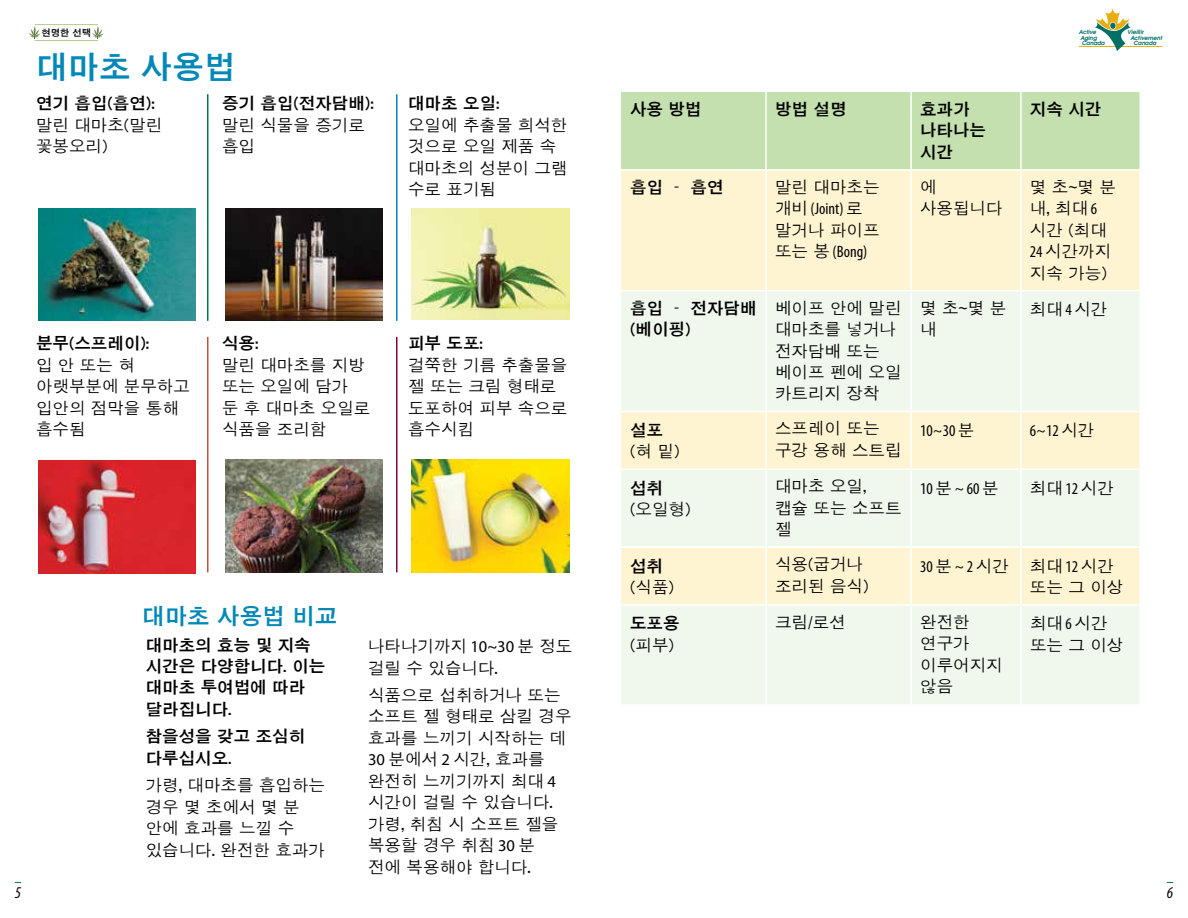
<style>
.page{position:relative;width:1188px;height:918px;background:#fff}
.page>*{position:absolute;margin:0;border:0;box-sizing:border-box;transform-origin:0 0}
.t1{font:31.5px "DFK Gothic Std W7";color:#0088b8}
.t2{font:22.5px "DFK Gothic Std W7";color:#0088b8}
.t3{font:16.5px/21.5px "DFK Gothic Std W5";color:#000}
.t4{font:16.5px/21.5px "DFK Gothic Std W7";color:#000}
.t5{font:condensed 16.5px "Myriad Pro";color:#000}
.t6{font:italic condensed 16.5px "Myriad Pro";color:#000}
.t7{font:9.3px "DFK Gothic Std W7";color:#000}
.t8{font:italic 600 5.7px/5.7px "Avant Garde";color:#007066}
.s1{font-family:"Myriad Pro"}
.s2{font-family:"DFK Gothic Std W5";font-stretch:normal}
.s3{font-family:"Myriad Pro";font-stretch:condensed}
</style>
<div class="page">
<svg style="left:29px;top:26px;width:12px;height:13px"></svg>
<svg style="left:92px;top:26px;width:12px;height:13px"></svg>
<hr style="left:35px;top:40px;width:63px;height:1px;background:#baca90">
<hr style="left:35px;top:24px;width:63px;height:1px;background:#baca90">
<div style="left:621px;top:92px;width:519px;height:77px;background:#c3e0ae"></div>
<div style="left:621px;top:171px;width:519px;height:119px;background:#fff4d2"></div>
<svg style="left:621px;top:291px;width:519px;height:413px;background:#f4f6e4"></svg>
<hr style="left:765px;top:92px;width:2px;height:77px;background:#fff">
<hr style="left:910px;top:92px;width:2px;height:77px;background:#fff">
<hr style="left:1020px;top:92px;width:2px;height:77px;background:#fff">
<hr style="left:765px;top:171px;width:2px;height:119px;background:#fff">
<hr style="left:910px;top:171px;width:2px;height:119px;background:#fff">
<hr style="left:1020px;top:171px;width:2px;height:119px;background:#fff">
<hr style="left:765px;top:291px;width:2px;height:120px;background:#fff">
<hr style="left:910px;top:291px;width:2px;height:120px;background:#fff">
<hr style="left:1020px;top:291px;width:2px;height:120px;background:#fff">
<hr style="left:621px;top:411px;width:145px;height:1px;background:#fff">
<hr style="left:766px;top:411px;width:145px;height:1px;background:#fff">
<hr style="left:765px;top:412px;width:2px;height:57px;background:#fff">
<hr style="left:911px;top:411px;width:110px;height:1px;background:#fff">
<hr style="left:910px;top:412px;width:2px;height:57px;background:#fff">
<hr style="left:1021px;top:411px;width:120px;height:1px;background:#fff">
<hr style="left:1020px;top:412px;width:2px;height:57px;background:#fff">
<hr style="left:621px;top:469px;width:145px;height:1px;background:#fff">
<hr style="left:766px;top:469px;width:145px;height:1px;background:#fff">
<hr style="left:765px;top:470px;width:2px;height:76px;background:#fff">
<hr style="left:911px;top:469px;width:110px;height:1px;background:#fff">
<hr style="left:910px;top:470px;width:2px;height:76px;background:#fff">
<hr style="left:1021px;top:469px;width:120px;height:1px;background:#fff">
<hr style="left:1020px;top:470px;width:2px;height:76px;background:#fff">
<hr style="left:621px;top:546px;width:145px;height:2px;background:#fff">
<hr style="left:766px;top:546px;width:145px;height:2px;background:#fff">
<hr style="left:765px;top:548px;width:2px;height:56px;background:#fff">
<hr style="left:911px;top:546px;width:110px;height:2px;background:#fff">
<hr style="left:910px;top:548px;width:2px;height:56px;background:#fff">
<hr style="left:1021px;top:546px;width:120px;height:2px;background:#fff">
<hr style="left:1020px;top:548px;width:2px;height:56px;background:#fff">
<hr style="left:621px;top:604px;width:145px;height:2px;background:#fff">
<hr style="left:766px;top:604px;width:145px;height:2px;background:#fff">
<hr style="left:765px;top:606px;width:2px;height:98px;background:#fff">
<hr style="left:911px;top:604px;width:110px;height:2px;background:#fff">
<hr style="left:910px;top:606px;width:2px;height:98px;background:#fff">
<hr style="left:1021px;top:604px;width:120px;height:2px;background:#fff">
<hr style="left:1020px;top:606px;width:2px;height:98px;background:#fff">
<hr style="left:1079px;top:46px;width:83px;height:1px;background:#e8ae10">
<svg style="left:1094px;top:8px;width:37px;height:43px"></svg>
<hr style="left:207px;top:94px;width:1px;height:227px;background:#007655">
<hr style="left:396px;top:94px;width:2px;height:227px;background:#0088b8">
<hr style="left:207px;top:337px;width:1px;height:235px;background:#c05341">
<hr style="left:396px;top:337px;width:2px;height:235px;background:#7a0843">
<img style="left:38px;top:208px;width:158px;height:113px">
<img style="left:225px;top:208px;width:158px;height:113px">
<img style="left:412px;top:208px;width:157px;height:112px">
<img style="left:225px;top:460px;width:158px;height:112px">
<img style="left:412px;top:460px;width:157px;height:112px">
<img style="left:38px;top:461px;width:158px;height:112px">
<p class="t7" style="left:42px;top:27px;width:51px">현명한 선택</p>
<h1 class="t1" style="left:36px;top:49px;width:201px">대마초 사용법</h1>
<p class="t4" style="left:36px;top:92px;width:120px">연기 흡입(흡연):</p>
<p class="t3" style="left:36px;top:114px;width:128px">말린 대마초(말린 꽃봉오리)</p>
<p class="t4" style="left:222px;top:92px;width:153px">증기 흡입(전자담배):</p>
<p class="t3" style="left:222px;top:114px;width:144px">말린 식물을 증기로 흡입</p>
<p class="t4" style="left:408px;top:92px;width:93px">대마초 오일:</p>
<p class="t3" style="left:408px;top:114px;width:161px">오일에 추출물 희석한 것으로 오일 제품 속 대마초의 성분이 그램 수로 표기됨</p>
<p class="t4" style="left:36px;top:332px;width:115px">분무(스프레이):</p>
<p class="t3" style="left:36px;top:354px;width:155px">입 안 또는 혀 아랫부분에 분무하고 입안의 점막을 통해 흡수됨</p>
<p class="t4" style="left:222px;top:332px;width:38px">식용:</p>
<p class="t3" style="left:222px;top:354px;width:150px">말린 대마초를 지방 또는 오일에 담가<br>둔 후 대마초 오일로 식품을 조리함</p>
<p class="t4" style="left:408px;top:332px;width:76px">피부 도포:</p>
<p class="t3" style="left:408px;top:354px;width:161px">걸쭉한 기름 추출물을 젤 또는 크림 형태로 도포하여 피부 속으로 흡수시킴</p>
<h2 class="t2" style="left:142px;top:603px;width:196px">대마초 사용법 비교</h2>
<p class="t4" style="left:146px;top:634px;width:181px">대마초의 효능 및 지속 시간은 다양합니다. 이는 대마초 투여법에 따라 달라집니다.</p>
<p class="t4" style="left:146px;top:725px;width:161px">참을성을 갖고 조심히 다루십시오.</p>
<p class="t3" style="left:146px;top:774px;width:181px">가령, 대마초를 흡입하는 경우 몇 초에서 몇 분 안에 효과를 느낄 수 있습니다. 완전한 효과가</p>
<p class="t3" style="left:368px;top:635px;width:206px">나타나기까지 <span class="s1">10~30</span> 분 정도 걸릴 수 있습니다.</p>
<p class="t3" style="left:368px;top:684px;width:205px">식품으로 섭취하거나 또는 소프트 젤 형태로 삼킬 경우 효과를 느끼기 시작하는 데<br><span class="s1">30</span> 분에서 <span class="s1">2</span> 시간, 효과를 완전히 느끼기까지 최대 <span class="s1">4 </span>시간이 걸릴 수 있습니다. 가령, 취침 시 소프트 젤을 복용할 경우 취침 <span class="s1">30</span> 분 전에 복용해야 합니다.</p>
<p class="t8" style="left:1079px;top:29px;width:27px">Active<br>Aging<br>Canada</p>
<p class="t8" style="left:1127px;top:29px;width:18px">Vieillir</p>
<p class="t8" style="left:1130px;top:35px;width:33px">Activement</p>
<p class="t8" style="left:1134px;top:40px;width:24px">Canada</p>
<p class="t4" style="left:630px;top:98px;width:73px">사용 방법</p>
<p class="t4" style="left:775px;top:98px;width:73px">방법 설명</p>
<p class="t4" style="left:920px;top:98px;width:67px">효과가 나타나는 시간</p>
<p class="t4" style="left:1030px;top:98px;width:73px">지속 시간</p>
<p class="t4" style="left:630px;top:176px;width:95px">흡입 – 흡연</p>
<p class="t3" style="left:775px;top:176px;width:106px">말린 대마초는</p>
<p class="t5" style="left:775px;top:199px;width:89px"><span class="s2">개비</span> (Joint) <span class="s2">로</span></p>
<p class="t3" style="left:775px;top:219px;width:106px">말거나 파이프</p>
<p class="t5" style="left:775px;top:242px;width:94px"><span class="s2">또는 봉</span> (Bong)</p>
<p class="t3" style="left:920px;top:176px;width:84px">에 사용됩니다</p>
<p class="t3" style="left:1030px;top:176px;width:88px">몇 초~몇 분 내, 최대 <span class="s3">6 </span>시간 (최대<br><span class="s3">24</span> 시간까지 지속 가능)</p>
<p class="t4" style="left:630px;top:297px;width:128px">흡입 – 전자담배 (베이핑)</p>
<p class="t3" style="left:775px;top:297px;width:128px">베이프 안에 말린 대마초를 넣거나 전자담배 또는 베이프 펜에 오일 카트리지 장착</p>
<p class="t3" style="left:920px;top:297px;width:88px">몇 초~몇 분 내</p>
<p class="t3" style="left:1030px;top:298px;width:79px">최대 <span class="s3">4</span> 시간</p>
<p class="t4" style="left:630px;top:419px;width:34px">설포</p>
<p class="t3" style="left:630px;top:440px;width:51px">(혀 밑)</p>
<p class="t3" style="left:775px;top:418px;width:128px">스프레이 또는 구강 용해 스트립</p>
<p class="t5" style="left:920px;top:420px;width:56px">10~30 <span class="s2">분</span></p>
<p class="t5" style="left:1030px;top:420px;width:66px">6~12 <span class="s2">시간</span></p>
<p class="t4" style="left:630px;top:477px;width:34px">섭취</p>
<p class="t3" style="left:630px;top:498px;width:62px">(오일형)</p>
<p class="t4" style="left:630px;top:555px;width:34px">섭취</p>
<p class="t3" style="left:630px;top:576px;width:45px">(식품)</p>
<p class="t4" style="left:630px;top:612px;width:51px">도포용</p>
<p class="t3" style="left:630px;top:634px;width:45px">(피부)</p>
<p class="t3" style="left:775px;top:475px;width:128px">대마초 오일, 캡슐 또는 소프트 젤</p>
<p class="t5" style="left:920px;top:478px;width:80px">10 <span class="s2">분</span> ~ 60 <span class="s2">분</span></p>
<p class="t3" style="left:1030px;top:477px;width:85px">최대 <span class="s3">12</span> 시간</p>
<p class="t3" style="left:775px;top:553px;width:95px">식용(굽거나 조리된 음식)</p>
<p class="t5" style="left:920px;top:556px;width:90px">30 <span class="s2">분</span> ~ 2 <span class="s2">시간</span></p>
<p class="t3" style="left:1030px;top:555px;width:95px">최대 <span class="s3">12</span> 시간 또는 그 이상</p>
<p class="t3" style="left:775px;top:611px;width:72px">크림/로션</p>
<p class="t3" style="left:920px;top:611px;width:84px">완전한 연구가 이루어지지 않음</p>
<p class="t3" style="left:1030px;top:612px;width:95px">최대 <span class="s3">6</span> 시간 또는 그 이상</p>
<p class="t6" style="left:15px;top:883px;width:8px">5</p>
<p class="t6" style="left:1167px;top:883px;width:8px">6</p>
</div>
